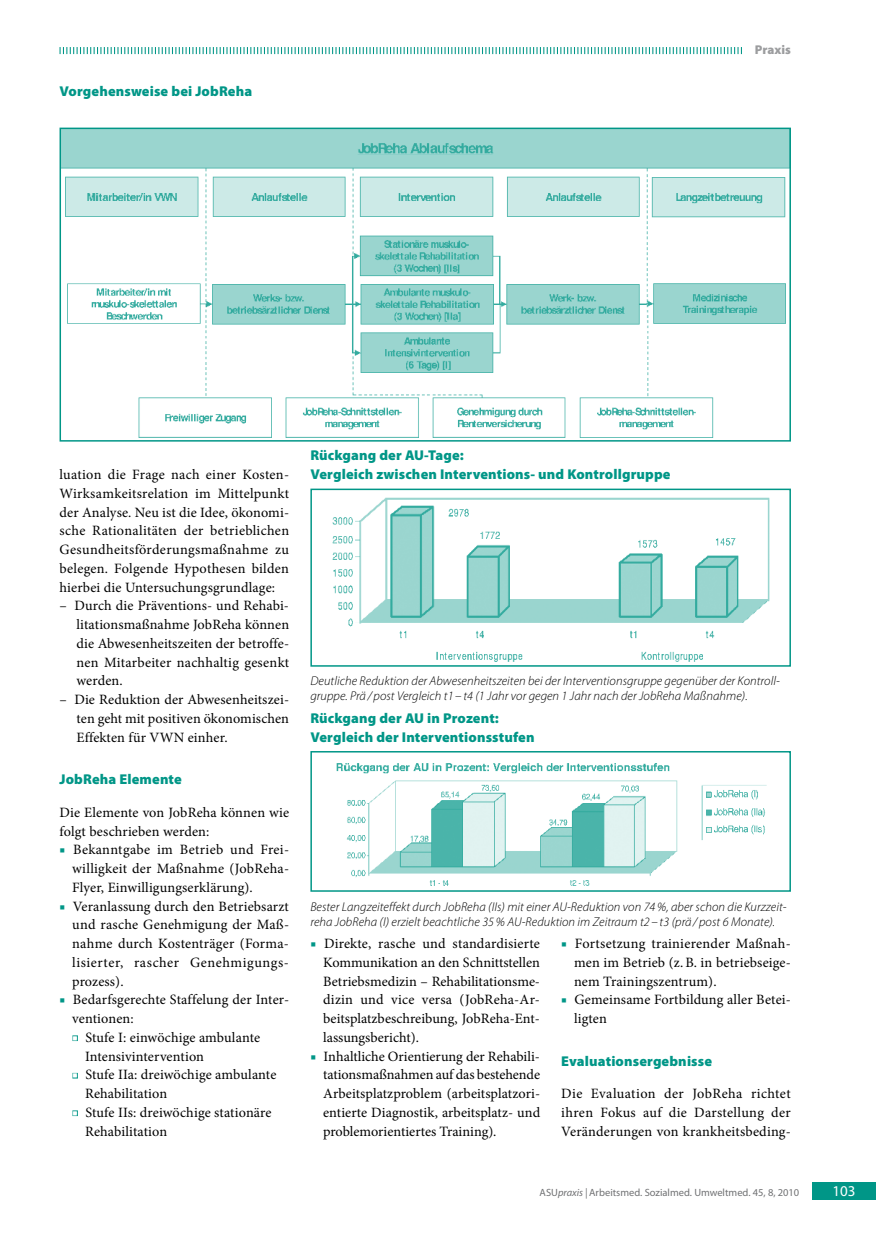
<style>
.page{position:relative;width:876px;height:1242px;background:#fff}
.page>*{position:absolute;margin:0;border:0;box-sizing:border-box;transform-origin:0 0}
.t1{font:15px "Myriad Pro";color:#fff}
.t2{font:14.25px/18.8px "Minion Pro";letter-spacing:.01em;color:#000;text-align:justify}
.t3{font:900 14.25px/18.8px "Myriad Pro";letter-spacing:.01em;color:#009687}
.t4{font:italic 300 12.75px/15px "Myriad Pro";letter-spacing:.005em;color:#000}
.t5{font:900 12.75px "Myriad Pro";color:#9c9d9f}
.t6{font:10.5px "Myriad Pro";color:#707173}
.s1{color:#009687}
.s2{font-style:italic;color:#fff}
.s3{font-style:italic}
</style>
<div class="page">
<div style="left:812px;top:1182px;width:64px;height:17px;background:#009687"></div>
<svg style="left:60px;top:47px;width:682px;height:7px"></svg>
<svg style="left:72px;top:1035px;width:6px;height:6px"></svg>
<svg style="left:72px;top:1073px;width:6px;height:5px"></svg>
<svg style="left:72px;top:1110px;width:6px;height:6px"></svg>
<img style="left:63px;top:131px;width:725px;height:307px">
<div style="left:60px;top:128px;width:731px;height:313px;border:2px solid #009687"></div>
<img style="left:336px;top:763px;width:431px;height:123px">
<div style="left:310px;top:751px;width:481px;height:140px;border:2px solid #009687"></div>
<img style="left:332px;top:498px;width:437px;height:163px">
<div style="left:310px;top:488px;width:481px;height:178px;border:2px solid #009687"></div>
<p class="t3" style="left:60px;top:81px;width:194px">Vorgehensweise bei JobReha</p>
<p class="t5" style="left:755px;top:41px;width:37px">Praxis</p>
<p class="t2" style="left:60px;top:465px;width:231px">luation die Frage nach einer Kosten-Wirksamkeitsrelation im Mittelpunkt der Analyse. Neu ist die Idee, ökonomi&shy;sche Rationalitäten der betrieblichen Gesundheitsförderungsmaßnahme zu belegen. Folgende Hypothesen bilden hierbei die Untersuchungsgrundlage:</p>
<p class="t2" style="left:77px;top:596px;width:214px;text-indent:-17px">– Durch die Präventions- und Rehabi&shy;litationsmaßnahme JobReha können die Abwesenheitszeiten der betroffe&shy;nen Mitarbeiter nachhaltig gesenkt werden.</p>
<p class="t2" style="left:77px;top:690px;width:214px;text-indent:-17px">– Die Reduktion der Abwesenheitszei&shy;ten geht mit positiven ökonomischen Effekten für VWN einher.</p>
<p class="t3" style="left:59px;top:769px;width:124px">JobReha Elemente</p>
<p class="t2" style="left:59px;top:803px;width:231px">Die Elemente von JobReha können wie folgt beschrieben werden:</p>
<p class="t2" style="left:72px;top:840px;width:218px;text-indent:-13px"><span class="s1">■</span> Bekanntgabe im Betrieb und Frei&shy;willigkeit der Maßnahme (JobReha-Flyer, Einwilligungserklärung).</p>
<p class="t2" style="left:72px;top:896px;width:218px;text-align:left;text-indent:-13px"><span class="s1">■</span> Veranlassung durch den Betriebsarzt und rasche Genehmigung der Maß&shy;nahme durch Kostenträger (Forma&shy;lisierter, rascher Genehmigungs&shy;prozess).</p>
<p class="t2" style="left:72px;top:990px;width:218px;text-indent:-13px"><span class="s1">■</span> Bedarfsgerechte Staffelung der Inter&shy;ventionen:</p>
<p class="t2" style="left:85px;top:1028px;width:177px;text-indent:-13px"><span class="s2">■</span> Stufe I: einwöchige ambulante<br>Intensivintervention</p>
<p class="t2" style="left:85px;top:1065px;width:193px;text-indent:-13px"><span class="s2">■</span> Stufe IIa: dreiwöchige ambulante<br>Rehabilitation</p>
<p class="t2" style="left:85px;top:1103px;width:188px;text-indent:-13px"><span class="s2">■</span> Stufe IIs: dreiwöchige stationäre<br>Rehabilitation</p>
<p class="t3" style="left:310px;top:445px;width:362px">Rückgang der AU-Tage:<br>Vergleich zwischen Interventions- und Kontrollgruppe</p>
<p class="t4" style="left:310px;top:673px;width:471px">Deutliche Reduktion der Abwesenheitszeiten bei der Interventionsgruppe gegenüber der Kontroll&shy;gruppe. Prä / post Vergleich t1 – t4 (1 Jahr vor gegen 1 Jahr nach der JobReha Maßnahme).</p>
<p class="t3" style="left:310px;top:708px;width:226px">Rückgang der AU in Prozent:<br>Vergleich der Interventionsstufen</p>
<p class="t4" style="left:310px;top:898px;width:477px">Bester Langzeiteffekt durch JobReha (IIs) mit einer AU-Reduktion von 74%, aber schon die Kurzzeit&shy;reha JobReha (I) erzielt beachtliche 35% AU-Reduktion im Zeitraum t2 – t3 (prä / post 6 Monate).</p>
<p class="t2" style="left:323px;top:934px;width:218px;text-indent:-13px"><span class="s1">■</span> Direkte, rasche und standardisierte Kommunikation an den Schnittstellen Betriebsmedizin – Rehabilitationsme&shy;dizin und vice versa (JobReha-Ar&shy;beitsplatzbeschreibung, JobReha-Ent&shy;lassungsbericht).</p>
<p class="t2" style="left:323px;top:1046px;width:219px;text-indent:-13px"><span class="s1">■</span> Inhaltliche Orientierung der Rehabili&shy;tationsmaßnahmen auf das bestehende Arbeitsplatzproblem (arbeitsplatzori&shy;entierte Diagnostik, arbeitsplatz- und problemorientiertes Training).</p>
<p class="t2" style="left:574px;top:934px;width:218px;text-indent:-13px"><span class="s1">■</span> Fortsetzung trainierender Maßnah&shy;men im Betrieb (z.B. in betriebseige&shy;nem Trainingszentrum).</p>
<p class="t2" style="left:574px;top:990px;width:218px;text-indent:-13px"><span class="s1">■</span> Gemeinsame Fortbildung aller Betei&shy;ligten</p>
<p class="t3" style="left:561px;top:1051px;width:152px">Evaluationsergebnisse</p>
<p class="t2" style="left:561px;top:1084px;width:231px">Die Evaluation der JobReha richtet ihren Fokus auf die Darstellung der Veränderungen von krankheitsbeding-</p>
<p class="t6" style="left:540px;top:1186px;width:261px">ASU<span class="s3">praxis |</span> Arbeitsmed. Sozialmed. Umweltmed. 45, 8, 2010</p>
<p class="t1" style="left:832px;top:1181px;width:25px">103</p>
</div>
